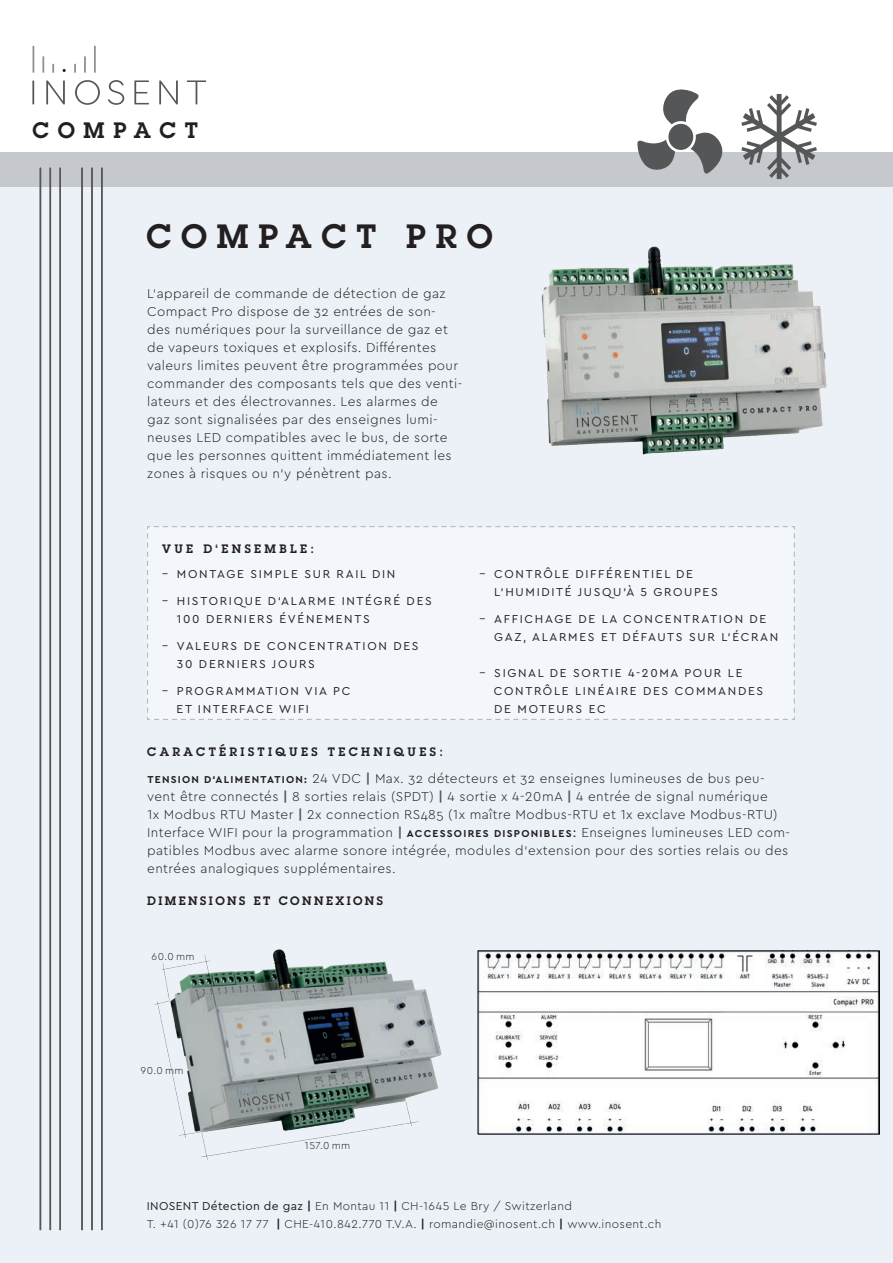
<style>
.page{position:relative;width:893px;height:1263px;background:#fff}
.page>*{position:absolute;margin:0;border:0;box-sizing:border-box;transform-origin:0 0}
.t1{font:600 33px "Lubalin Graph";letter-spacing:.3em;color:#231f20}
.t2{font:600 21.9px "Lubalin Graph";letter-spacing:.4em;color:#231f20}
.t3{font:300 13.5px/18px "Cera PRO";letter-spacing:.03em;color:#231f20}
.t4{font:12px/18px "Cera PRO";letter-spacing:.14em;color:#231f20}
.t5{font:300 12px/18px "Cera PRO";letter-spacing:.03em;color:#231f20}
.t6{font:600 12px "Lubalin Graph";letter-spacing:.28em;color:#231f20}
.t7{font:600 12px "Lubalin Graph";letter-spacing:.2em;color:#231f20}
.t8{font:300 10.5px "Cera PRO";letter-spacing:.04em;color:#231f20}
.s1{font-weight:700;font-size:10.5px}
.s2{font-weight:700;color:#555657}
.s3{font-weight:400}
.s4{font-weight:700}
</style>
<div class="page">
<div style="left:0;top:167px;width:893px;height:1096px;background:#ecf1f7"></div>
<svg style="left:32px;top:80px;width:174px;height:25px"></svg>
<svg style="left:33px;top:46px;width:1px;height:27px"></svg>
<svg style="left:42px;top:56px;width:2px;height:17px"></svg>
<svg style="left:52px;top:64px;width:2px;height:9px"></svg>
<hr style="left:94px;top:46px;width:2px;height:27px;background:#8d9194">
<svg style="left:84px;top:56px;width:2px;height:17px"></svg>
<svg style="left:74px;top:64px;width:2px;height:9px"></svg>
<div style="left:0;top:152px;width:893px;height:34px;background:#c5c8cd"></div>
<hr style="left:40px;top:168px;width:1px;height:1062px;background:#555657">
<hr style="left:50px;top:168px;width:1px;height:1062px;background:#555657">
<hr style="left:59px;top:168px;width:2px;height:1062px;background:#555657">
<hr style="left:101px;top:168px;width:2px;height:1062px;background:#555657">
<hr style="left:91px;top:168px;width:2px;height:1062px;background:#555657">
<hr style="left:81px;top:168px;width:2px;height:1062px;background:#555657">
<svg style="left:147px;top:526px;width:648px;height:194px"></svg>
<img style="left:541px;top:246px;width:286px;height:209px">
<img style="left:501px;top:950px;width:379px;height:184px">
<img style="left:154px;top:949px;width:347px;height:211px">
<div style="left:668px;top:124px;width:25px;height:26px;background:#555657;border-radius:50%"></div>
<svg style="left:637px;top:140px;width:38px;height:30px"></svg>
<svg style="left:690px;top:130px;width:33px;height:44px"></svg>
<svg style="left:663px;top:89px;width:36px;height:35px"></svg>
<svg style="left:741px;top:94px;width:76px;height:85px"></svg>
<h2 class="t2" style="left:32px;top:116px;width:167px">COMPACT</h2>
<h1 class="t1" style="left:146px;top:214px;width:348px">COMPACT PRO</h1>
<p class="t3" style="left:147px;top:284px;width:317px">L‘appareil de commande de détection de gaz Compact Pro dispose de 32 entrées de son&shy;des numériques pour la surveillance de gaz et de vapeurs toxiques et explosifs. Différentes valeurs limites peuvent être programmées pour commander des composants tels que des venti&shy;lateurs et des électrovannes. Les alarmes de gaz sont signalisées par des enseignes lumi&shy;neuses LED compatibles avec le bus, de sorte que les personnes quittent immédiatement les zones à risques ou n‘y pénètrent pas.</p>
<p class="t6" style="left:162px;top:541px;width:153px">VUE D‘ENSEMBLE:</p>
<p class="t4" style="left:162px;top:564px;width:235px">– MONTAGE SIMPLE SUR RAIL DIN</p>
<p class="t4" style="left:177px;top:591px;width:256px;text-indent:-15px">– HISTORIQUE D‘ALARME INTÉGRÉ DES<br>100 DERNIERS ÉVÉNEMENTS</p>
<p class="t4" style="left:177px;top:636px;width:243px;text-indent:-15px">– VALEURS DE CONCENTRATION DES<br>30 DERNIERS JOURS</p>
<p class="t4" style="left:177px;top:681px;width:175px;text-indent:-15px">– PROGRAMMATION VIA PC<br>ET INTERFACE WIFI</p>
<p class="t4" style="left:494px;top:564px;width:225px;text-indent:-15px">– CONTRÔLE DIFFÉRENTIEL DE<br>L‘HUMIDITÉ JUSQU‘À 5 GROUPES</p>
<p class="t4" style="left:494px;top:609px;width:286px;text-indent:-15px">– AFFICHAGE DE LA CONCENTRATION DE<br>GAZ, ALARMES ET DÉFAUTS SUR L‘ÉCRAN</p>
<p class="t4" style="left:494px;top:663px;width:271px;text-indent:-15px">– SIGNAL DE SORTIE 4-20MA POUR LE<br>CONTRÔLE LINÉAIRE DES COMMANDES<br>DE MOTEURS EC</p>
<p class="t6" style="left:147px;top:743px;width:297px">CARACTÉRISTIQUES TECHNIQUES:</p>
<p class="t3" style="left:147px;top:769px;width:644px"><span class="s1">TENSION D‘ALIMENTATION:</span> 24 VDC <span class="s2">|</span> Max. 32 détecteurs et 32 enseignes lumineuses de bus peu&shy;vent être connectés <span class="s2">|</span> 8 sorties relais (SPDT) <span class="s2">|</span> 4 sortie x 4-20mA <span class="s2">|</span> 4 entrée de signal numérique<br>1x Modbus RTU Master <span class="s2">|</span> 2x connection RS485 (1x maître Modbus-RTU et 1x exclave Modbus-RTU)<br>Interface WIFI pour la programmation <span class="s2">|</span> <span class="s1">ACCESSOIRES DISPONIBLES</span><span class="s3">:</span> Enseignes lumineuses LED com&shy;patibles Modbus avec alarme sonore intégrée, modules d‘extension pour des sorties relais ou des entrées analogiques supplémentaires.</p>
<p class="t7" style="left:147px;top:893px;width:237px">DIMENSIONS ET CONNEXIONS</p>
<p class="t8" style="left:152px;top:950px;width:45px">60.0 mm</p>
<p class="t8" style="left:141px;top:1063px;width:45px">90.0 mm</p>
<p class="t8" style="left:305px;top:1138px;width:47px">157.0 mm</p>
<p class="t5" style="left:147px;top:1197px;width:516px"><span class="s3">INOSENT Détection de gaz</span> <span class="s4">|</span> En Montau 11 <span class="s4">|</span> CH-1645 Le Bry / Switzerland<br>T. +41 (0)76 326 17 77 <span class="s4">|</span> CHE-410.842.770 T.V.A. <span class="s4">|</span> romandie@inosent.ch <span class="s4">|</span> www.inosent.ch</p>
</div>
